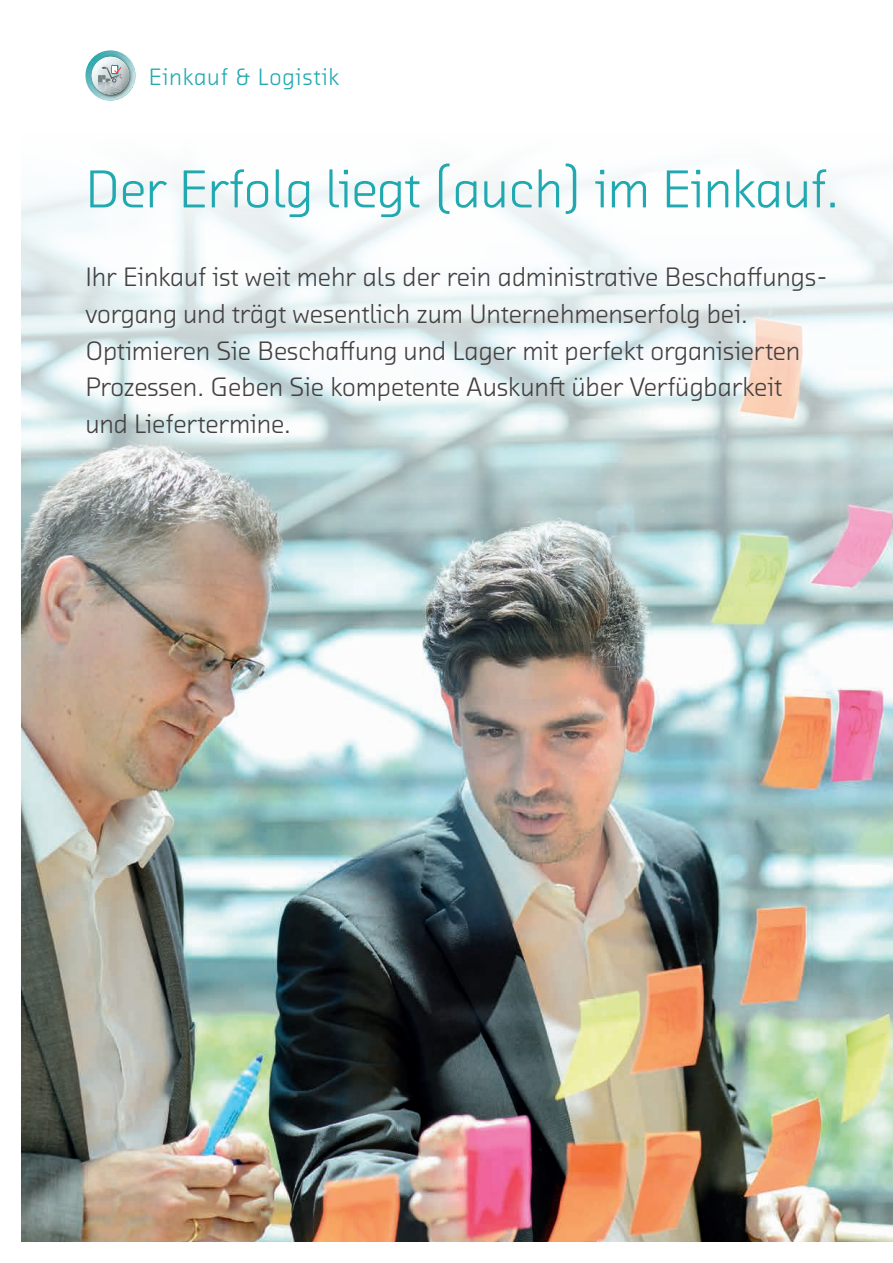
<style>
.page{position:relative;width:893px;height:1263px;background:#fff}
.page>*{position:absolute;margin:0;border:0;box-sizing:border-box;transform-origin:0 0}
.t1{font:54px "Chambers Sans OT";letter-spacing:-.01em;color:#20a9b1}
.t2{font:27px/36.8px "Chambers Sans OT";letter-spacing:-.005em;color:#444041}
.t3{font:24px "Chambers Sans OT";letter-spacing:.03em;color:#20a9b1}
</style>
<div class="page">
<img style="left:21px;top:172px;width:872px;height:1070px">
<svg style="left:85px;top:50px;width:51px;height:51px"></svg>
<p class="t3" style="left:149px;top:62px;width:192px">Einkauf &amp; Logistik</p>
<h1 class="t1" style="left:85px;top:156px;width:756px">Der Erfolg liegt (auch) im Einkauf.</h1>
<p class="t2" style="left:85px;top:258px;width:744px">Ihr Einkauf ist weit mehr als der rein administrative Beschaffungs&shy;vorgang und trägt wesentlich zum Unternehmenserfolg bei.<br>Optimieren Sie Beschaffung und Lager mit perfekt organisierten Prozessen. Geben Sie kompetente Auskunft über Verfügbarkeit und Liefertermine.</p>
</div>
